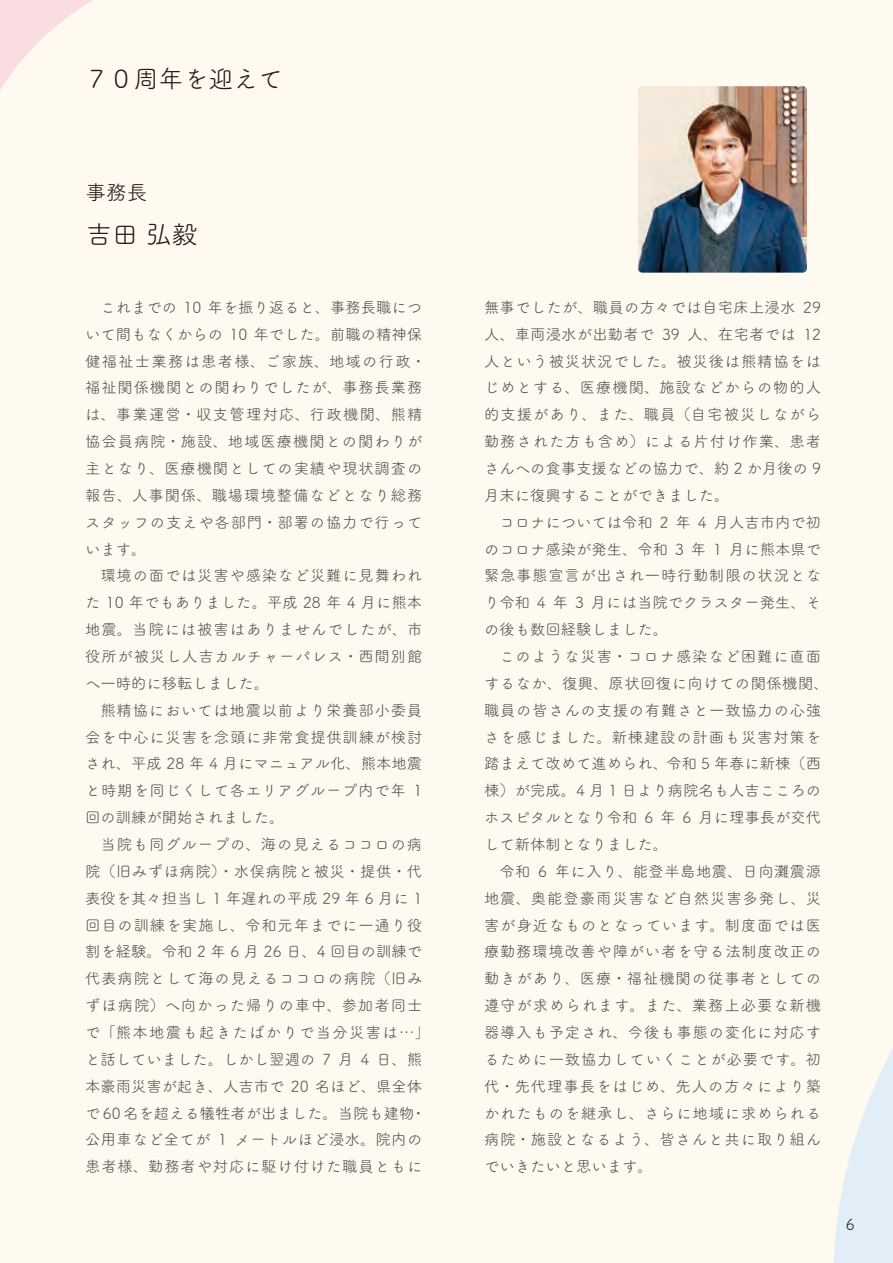
<style>
.page{position:relative;width:893px;height:1263px;background:#fffaef}
.page>*{position:absolute;margin:0;border:0;box-sizing:border-box;transform-origin:0 0}
.t1{font:25.95px "Tsuku A Rd Gothic Std R";color:#231916}
.t2{font:24.9px "Tsuku A Rd Gothic Std R";color:#231916}
.t3{font:20.7px "Tsuku A Rd Gothic Std R";color:#231916}
.t4{font:15.3px/26.8px "Tsuku A Rd Gothic Std R";letter-spacing:.05em;color:#515050}
.t5{font:15.3px "Tsuku A Rd Gothic Std R";color:#231916}
</style>
<div class="page">
<svg style="left:834px;top:1049px;width:59px;height:214px"></svg>
<svg style="left:0;top:0;width:93px;height:90px"></svg>
<img style="left:638px;top:86px;width:169px;height:187px">
<h2 class="t2" style="left:84px;top:60px;width:201px">７０周年を迎えて</h2>
<h3 class="t3" style="left:85px;top:177px;width:64px">事務長</h3>
<h1 class="t1" style="left:86px;top:215px;width:113px">吉田 弘毅</h1>
<p class="t4" style="left:85px;top:293px;width:346px">　これまでの 10 年を振り返ると、事務長職について間もなくからの 10 年でした。前職の精神保健福祉士業務は患者様、ご家族、地域の行政・福祉関係機関との関わりでしたが、事務長業務は、事業運営・収支管理対応、行政機関、熊精協会員病院・施設、地域医療機関との関わりが主となり、医療機関としての実績や現状調査の報告、人事関係、職場環境整備などとなり総務スタッフの支えや各部門・部署の協力で行っています。<br>　環境の面では災害や感染など災難に見舞われた 10 年でもありました。平成 28 年 4 月に熊本地震。当院には被害はありませんでしたが、市役所が被災し人吉カルチャーパレス・西間別館へ一時的に移転しました。<br>　熊精協においては地震以前より栄養部小委員会を中心に災害を念頭に非常食提供訓練が検討され、平成 28 年 4 月にマニュアル化、熊本地震と時期を同じくして各エリアグループ内で年 1回の訓練が開始されました。<br>　当院も同グループの、海の見えるココロの病院（旧みずほ病院）・水俣病院と被災・提供・代表役を其々担当し 1 年遅れの平成 29 年 6 月に 1回目の訓練を実施し、令和元年までに一通り役割を経験。令和 2 年 6 月 26 日、4 回目の訓練で代表病院として海の見えるココロの病院（旧みずほ病院）へ向かった帰りの車中、参加者同士で「熊本地震も起きたばかりで当分災害は…」と話していました。しかし翌週の 7 月 4 日、熊本豪雨災害が起き、人吉市で 20 名ほど、県全体で 60 名を超える犠牲者が出ました。当院も建物・公用車など全てが 1 メートルほど浸水。院内の患者様、勤務者や対応に駆け付けた職員ともに</p>
<p class="t4" style="left:484px;top:293px;width:346px">無事でしたが、職員の方々では自宅床上浸水 29人、車両浸水が出勤者で 39 人、在宅者では 12人という被災状況でした。被災後は熊精協をはじめとする、医療機関、施設などからの物的人的支援があり、また、職員（自宅被災しながら勤務された方も含め）による片付け作業、患者さんへの食事支援などの協力で、約 2 か月後の 9月末に復興することができました。<br>　コロナについては令和 2 年 4 月人吉市内で初のコロナ感染が発生、令和 3 年 1 月に熊本県で緊急事態宣言が出され一時行動制限の状況となり令和 4 年 3 月には当院でクラスター発生、その後も数回経験しました。<br>　このような災害・コロナ感染など困難に直面するなか、復興、原状回復に向けての関係機関、職員の皆さんの支援の有難さと一致協力の心強さを感じました。新棟建設の計画も災害対策を踏まえて改めて進められ、令和 5 年春に新棟（西棟）が完成。4 月 1 日より病院名も人吉こころのホスピタルとなり令和 6 年 6 月に理事長が交代して新体制となりました。<br>　令和 6 年に入り、能登半島地震、日向灘震源地震、奥能登豪雨災害など自然災害多発し、災害が身近なものとなっています。制度面では医療勤務環境改善や障がい者を守る法制度改正の動きがあり、医療・福祉機関の従事者としての遵守が求められます。また、業務上必要な新機器導入も予定され、今後も事態の変化に対応するために一致協力していくことが必要です。初代・先代理事長をはじめ、先人の方々により築かれたものを継承し、さらに地域に求められる病院・施設となるよう、皆さんと共に取り組んでいきたいと思います。</p>
<p class="t5" style="left:846px;top:1213px;width:10px">6</p>
</div>
